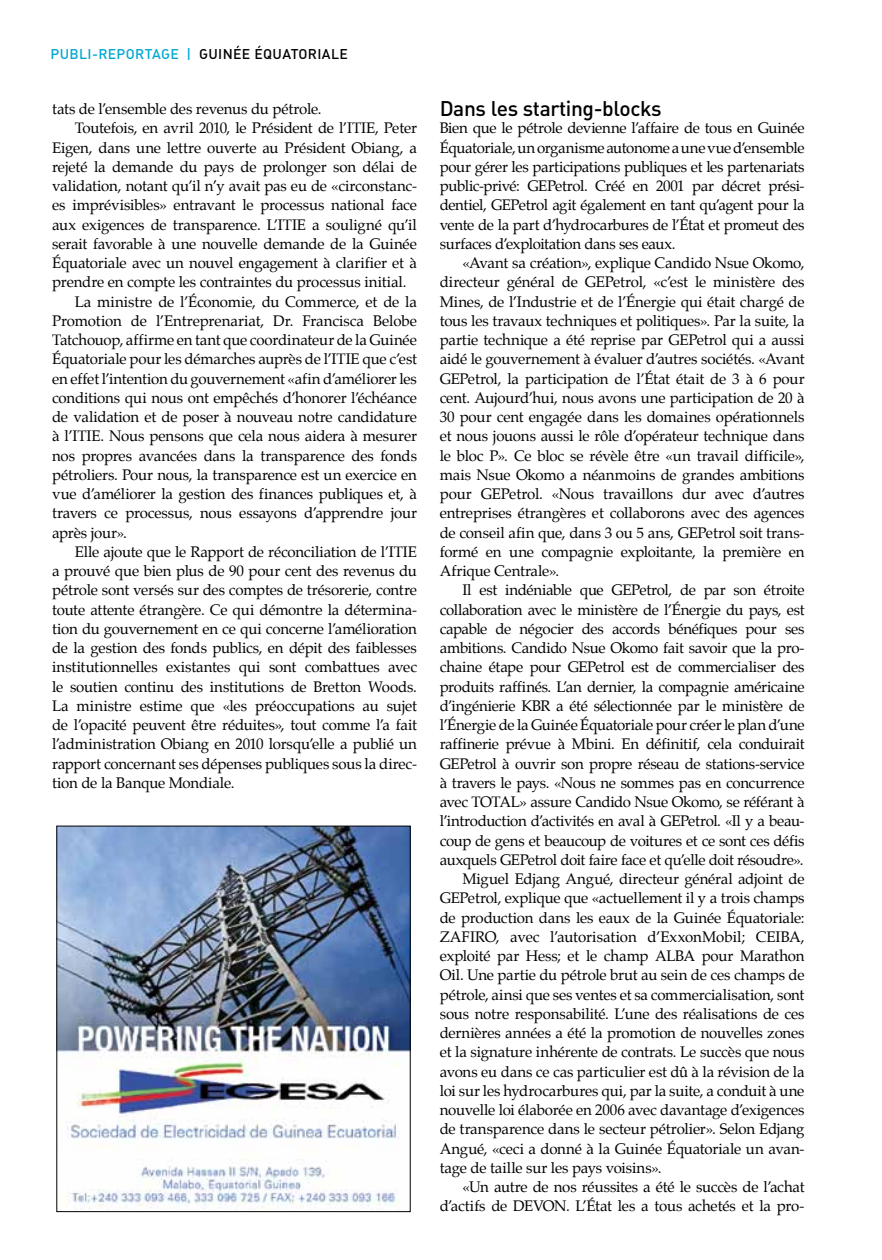
<style>
.page{position:relative;width:882px;height:1260px;background:#fff}
.page>*{position:absolute;margin:0;border:0;box-sizing:border-box;transform-origin:0 0}
.t1{font:21px "DIN Medium Alternate";letter-spacing:-.02em;color:#000}
.t2{font:15.05px/19.2px "Palatino";letter-spacing:-.015em;color:#000;text-align:justify}
.t3{font:14px "DIN Medium Alternate";letter-spacing:.025em;color:#000}
.s1{color:#00a9d2}
</style>
<div class="page">
<img style="left:59px;top:828px;width:349px;height:382px">
<p class="t3" style="left:51px;top:45px;width:232px"><span class="s1">Publi-reportage |</span> GUI NÉE ÉQUATORIALE</p>
<p class="t2" style="left:52px;top:99px;width:271px">tats de l’ensemble des revenus du pétrole.</p>
<p class="t2" style="left:75px;top:119px;width:344px">Toutefois, en avril 2010, le Président de l’ITIE, Peter</p>
<p class="t2" style="left:52px;top:138px;width:366px">Eigen, dans une lettre ouverte au Président Obiang, a</p>
<p class="t2" style="left:52px;top:157px;width:366px">rejeté la demande du pays de prolonger son délai de</p>
<p class="t2" style="left:52px;top:176px;width:366px">validation, notant qu’il n’y avait pas eu de «circonstanc-</p>
<p class="t2" style="left:52px;top:196px;width:366px">es imprévisibles» entravant le processus national face</p>
<p class="t2" style="left:52px;top:215px;width:366px">aux exigences de transparence. L’ITIE a souligné qu’il</p>
<p class="t2" style="left:52px;top:234px;width:366px">serait favorable à une nouvelle demande de la Guinée</p>
<p class="t2" style="left:52px;top:253px;width:366px">Équatoriale avec un nouvel engagement à clarifier et à</p>
<p class="t2" style="left:52px;top:273px;width:356px">prendre en compte les contraintes du processus initial.</p>
<p class="t2" style="left:75px;top:292px;width:344px">La ministre de l’Économie, du Commerce, et de la</p>
<p class="t2" style="left:52px;top:311px;width:366px">Promotion de l’Entreprenariat, Dr. Francisca Belobe</p>
<p class="t2" style="left:52px;top:330px;width:366px">Tatchouop, affirme en tant que coordinateur de la Guinée</p>
<p class="t2" style="left:52px;top:350px;width:366px">Équatoriale pour les démarches auprès de l’ITIE que c’est</p>
<p class="t2" style="left:52px;top:369px;width:366px">en effet l’intention du gouvernement «afin d’améliorer les</p>
<p class="t2" style="left:52px;top:388px;width:366px">conditions qui nous ont empêchés d’honorer l’échéance</p>
<p class="t2" style="left:52px;top:407px;width:366px">de validation et de poser à nouveau notre candidature</p>
<p class="t2" style="left:52px;top:427px;width:366px">à l’ITIE. Nous pensons que cela nous aidera à mesurer</p>
<p class="t2" style="left:52px;top:446px;width:366px">nos propres avancées dans la transparence des fonds</p>
<p class="t2" style="left:52px;top:465px;width:366px">pétroliers. Pour nous, la transparence est un exercice en</p>
<p class="t2" style="left:52px;top:484px;width:366px">vue d’améliorer la gestion des finances publiques et, à</p>
<p class="t2" style="left:52px;top:504px;width:366px">travers ce processus, nous essayons d’apprendre jour</p>
<p class="t2" style="left:52px;top:523px;width:76px">après jour».</p>
<p class="t2" style="left:75px;top:542px;width:344px">Elle ajoute que le Rapport de réconciliation de l’ITIE</p>
<p class="t2" style="left:52px;top:561px;width:366px">a prouvé que bien plus de 90 pour cent des revenus du</p>
<p class="t2" style="left:52px;top:581px;width:366px">pétrole sont versés sur des comptes de trésorerie, contre</p>
<p class="t2" style="left:52px;top:600px;width:366px">toute attente étrangère. Ce qui démontre la détermina-</p>
<p class="t2" style="left:52px;top:619px;width:366px">tion du gouvernement en ce qui concerne l’amélioration</p>
<p class="t2" style="left:52px;top:638px;width:366px">de la gestion des fonds publics, en dépit des faiblesses</p>
<p class="t2" style="left:52px;top:658px;width:366px">institutionnelles existantes qui sont combattues avec</p>
<p class="t2" style="left:52px;top:677px;width:366px">le soutien continu des institutions de Bretton Woods.</p>
<p class="t2" style="left:52px;top:696px;width:366px">La ministre estime que «les préoccupations au sujet</p>
<p class="t2" style="left:52px;top:715px;width:366px">de l’opacité peuvent être réduites», tout comme l’a fait</p>
<p class="t2" style="left:52px;top:734px;width:366px">l’administration Obiang en 2010 lorsqu’elle a publié un</p>
<p class="t2" style="left:52px;top:754px;width:366px">rapport concernant ses dépenses publiques sous la direc-</p>
<p class="t2" style="left:52px;top:773px;width:184px">tion de la Banque Mondiale.</p>
<h1 class="t1" style="left:440px;top:95px;width:224px">Dans les starting-blocks</h1>
<p class="t2" style="left:440px;top:119px;width:366px">Bien que le pétrole devienne l’affaire de tous en Guinée Équatoriale, un organisme autonome a une vue d’ensemble pour gérer les participations publiques et les partenariats public-privé: GEPetrol. Créé en 2001 par décret prési&shy;dentiel, GEPetrol agit également en tant qu’agent pour la vente de la part d’hydrocarbures de l’État et promeut des surfaces d’exploitation dans ses eaux.</p>
<p class="t2" style="left:440px;top:253px;width:366px;text-indent:23px">«Avant sa création», explique Candido Nsue Okomo, directeur général de GEPetrol, «c’est le ministère des Mines, de l’Industrie et de l’Énergie qui était chargé de tous les travaux techniques et politiques». Par la suite, la partie technique a été reprise par GEPetrol qui a aussi aidé le gouvernement à évaluer d’autres sociétés. «Avant GEPetrol, la participation de l’État était de 3 à 6 pour cent. Aujourd’hui, nous avons une participation de 20 à 30 pour cent engagée dans les domaines opérationnels et nous jouons aussi le rôle d’opérateur technique dans le bloc P». Ce bloc se révèle être «un travail difficile», mais Nsue Okomo a néanmoins de grandes ambitions pour GEPetrol. «Nous travaillons dur avec d’autres entreprises étrangères et collaborons avec des agences de conseil afin que, dans 3 ou 5 ans, GEPetrol soit trans&shy;formé en une compagnie exploitante, la première en Afrique Centrale».</p>
<p class="t2" style="left:462px;top:581px;width:344px">Il est indéniable que GEPetrol, de par son étroite</p>
<p class="t2" style="left:440px;top:600px;width:366px">collaboration avec le ministère de l’Énergie du pays, est</p>
<p class="t2" style="left:440px;top:619px;width:366px">capable de négocier des accords bénéfiques pour ses</p>
<p class="t2" style="left:440px;top:638px;width:366px">ambitions. Candido Nsue Okomo fait savoir que la pro-</p>
<p class="t2" style="left:440px;top:658px;width:366px">chaine étape pour GEPetrol est de commercialiser des</p>
<p class="t2" style="left:440px;top:677px;width:366px">produits raffinés. L’an dernier, la compagnie américaine</p>
<p class="t2" style="left:440px;top:696px;width:366px">d’ingénierie KBR a été sélectionnée par le ministère de</p>
<p class="t2" style="left:440px;top:715px;width:366px">l’Énergie de la Guinée Équatoriale pour créer le plan d’une</p>
<p class="t2" style="left:440px;top:734px;width:366px">raffinerie prévue à Mbini. En définitif, cela conduirait</p>
<p class="t2" style="left:440px;top:754px;width:366px">GEPetrol à ouvrir son propre réseau de stations-service</p>
<p class="t2" style="left:440px;top:773px;width:366px">à travers le pays. «Nous ne sommes pas en concurrence</p>
<p class="t2" style="left:440px;top:792px;width:366px">avec TOTAL» assure Candido Nsue Okomo, se référant à</p>
<p class="t2" style="left:440px;top:811px;width:366px">l’introduction d’activités en aval à GEPetrol. «Il y a beau-</p>
<p class="t2" style="left:440px;top:831px;width:366px">coup de gens et beaucoup de voitures et ce sont ces défis</p>
<p class="t2" style="left:440px;top:850px;width:365px">auxquels GEPetrol doit faire face et qu’elle doit résoudre».</p>
<p class="t2" style="left:462px;top:869px;width:344px">Miguel Edjang Angué, directeur général adjoint de</p>
<p class="t2" style="left:440px;top:888px;width:366px">GEPetrol, explique que «actuellement il y a trois champs</p>
<p class="t2" style="left:440px;top:908px;width:366px">de production dans les eaux de la Guinée Équatoriale:</p>
<p class="t2" style="left:440px;top:927px;width:366px">ZAFIRO, avec l’autorisation d’ExxonMobil; CEIBA,</p>
<p class="t2" style="left:440px;top:946px;width:366px">exploité par Hess; et le champ ALBA pour Marathon</p>
<p class="t2" style="left:440px;top:965px;width:366px">Oil. Une partie du pétrole brut au sein de ces champs de</p>
<p class="t2" style="left:440px;top:985px;width:366px">pétrole, ainsi que ses ventes et sa commercialisation, sont</p>
<p class="t2" style="left:440px;top:1004px;width:366px">sous notre responsabilité. L’une des réalisations de ces</p>
<p class="t2" style="left:440px;top:1023px;width:366px">dernières années a été la promotion de nouvelles zones</p>
<p class="t2" style="left:440px;top:1042px;width:366px">et la signature inhérente de contrats. Le succès que nous</p>
<p class="t2" style="left:440px;top:1062px;width:366px">avons eu dans ce cas particulier est dû à la révision de la</p>
<p class="t2" style="left:440px;top:1081px;width:366px">loi sur les hydrocarbures qui, par la suite, a conduit à une</p>
<p class="t2" style="left:440px;top:1100px;width:366px">nouvelle loi élaborée en 2006 avec davantage d’exigences</p>
<p class="t2" style="left:440px;top:1119px;width:366px">de transparence dans le secteur pétrolier». Selon Edjang</p>
<p class="t2" style="left:440px;top:1139px;width:366px">Angué, «ceci a donné à la Guinée Équatoriale un avan-</p>
<p class="t2" style="left:440px;top:1158px;width:223px">tage de taille sur les pays voisins».</p>
<p class="t2" style="left:462px;top:1177px;width:344px">«Un autre de nos réussites a été le succès de l’achat</p>
<p class="t2" style="left:440px;top:1196px;width:366px">d’actifs de DEVON. L’État les a tous achetés et la pro-</p>
</div>
